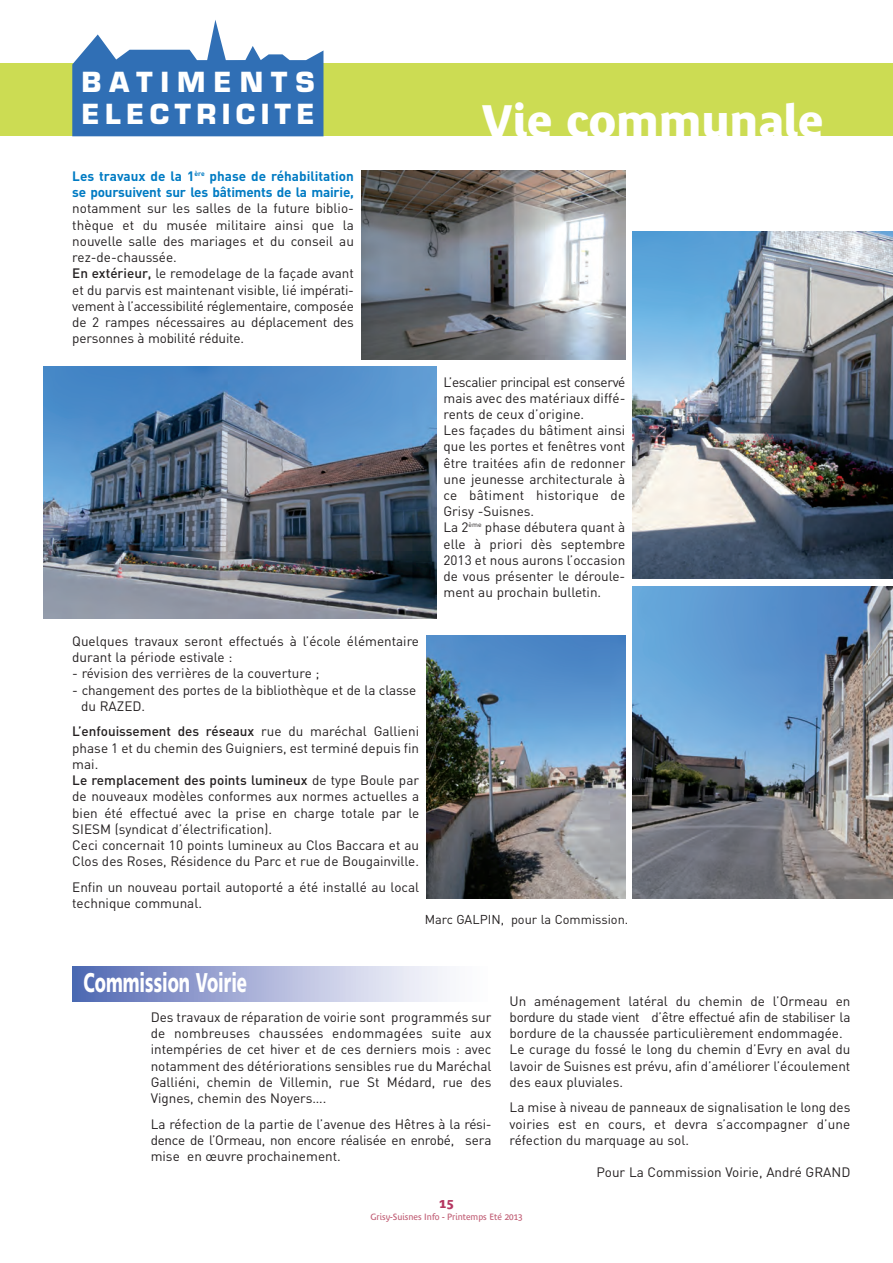
<style>
.page{position:relative;width:893px;height:1263px;background:#fff}
.page>*{position:absolute;margin:0;border:0;box-sizing:border-box;transform-origin:0 0}
.t1{font:700 45px "Bienvenue Beta";color:#fff}
.t2{font:700 27px/31.5px "Eurostile";letter-spacing:.2em;color:#fff}
.t3{font:900 27px "Frutiger";color:#fff;scale:.62 1}
.t4{font:13.5px/16.2px "DIN";color:#231f20}
.t5{font:700 13.5px/16.2px "DIN";letter-spacing:-.015em;color:#007bc3}
.t6{font:12.75px "DIN";color:#231f20}
.t7{font:700 12.75px "Bienvenue Beta";color:#b53761}
.t8{font:9px "Bienvenue Beta";color:#c15f76}
.s1{font-weight:500}
</style>
<div class="page">
<div style="left:0;top:64px;width:893px;height:72px;background:#ccdc53"></div>
<svg style="left:72px;top:20px;width:251px;height:116px"></svg>
<img style="left:72px;top:967px;width:375px;height:35px">
<img style="left:633px;top:231px;width:260px;height:347px">
<img style="left:361px;top:171px;width:264px;height:188px">
<img style="left:427px;top:636px;width:198px;height:262px">
<img style="left:43px;top:367px;width:393px;height:251px">
<img style="left:633px;top:586px;width:260px;height:312px">
<h2 class="t2" style="left:82px;top:70px;width:235px">BATIMENTS<br>ELECTRICITE</h2>
<p class="t5" style="left:72px;top:169px;width:283px">Les travaux de la 1<sup>ère</sup> phase de réhabilitation se poursuivent sur les bâtiments de la mairie,</p>
<p class="t4" style="left:72px;top:202px;width:283px">notamment sur les salles de la future biblio&shy;thèque et du musée militaire ainsi que la nouvelle salle des mariages et du conseil au rez-de-chaussée.<br><span class="s1">En extérieur,</span> le remodelage de la façade avant et du parvis est maintenant visible, lié impérati&shy;vement à l’accessibilité réglementaire, composée de 2 rampes nécessaires au déplacement des personnes à mobilité réduite.</p>
<p class="t4" style="left:72px;top:634px;width:348px">Quelques travaux seront effectués à l’école élémentaire durant la période estivale :</p>
<p class="t4" style="left:72px;top:667px;width:249px">- révision des verrières de la couverture ;</p>
<p class="t4" style="left:81px;top:683px;width:337px;text-indent:-9px">- changement des portes de la bibliothèque et de la classe du RAZED.</p>
<p class="t4" style="left:72px;top:725px;width:348px"><span class="s1">L’enfouissement des réseaux</span> rue du maréchal Gallieni phase 1 et du chemin des Guigniers, est terminé depuis fin mai.<br><span class="s1">Le remplacement des points lumineux</span> de type Boule par de nouveaux modèles conformes aux normes actuelles a bien été effectué avec la prise en charge totale par le SIESM (syndicat d’électrification).<br>Ceci concernait 10 points lumineux au Clos Baccara et au Clos des Roses, Résidence du Parc et rue de Bougainville.</p>
<p class="t4" style="left:72px;top:880px;width:348px">Enfin un nouveau portail autoporté a été installé au local technique communal.</p>
<h1 class="t1" style="left:482px;top:102px;width:343px">Vie communale</h1>
<p class="t4" style="left:443px;top:375px;width:183px">L’escalier principal est conservé mais avec des matériaux diffé&shy;rents de ceux d’origine.<br>Les façades du bâtiment ainsi que les portes et fenêtres vont être traitées afin de redonner une jeunesse architecturale à ce bâtiment historique de<br>Grisy -Suisnes.<br>La 2<sup>ème</sup> phase débutera quant à elle à priori dès septembre<br>2013 et nous aurons l’occasion de vous présenter le déroule&shy;ment au prochain bulletin.</p>
<p class="t6" style="left:425px;top:915px;width:205px">Marc GALPIN, pour la Commission.</p>
<h2 class="t3" style="left:84px;top:972px;width:266px">Commission Voirie</h2>
<p class="t4" style="left:151px;top:1011px;width:342px;text-align:justify">Des travaux de réparation de voirie sont programmés sur de nombreuses chaussées endommagées suite aux intempéries de cet hiver et de ces derniers mois : avec notamment des détériorations sensibles rue du Maréchal Galliéni, chemin de Villemin, rue St Médard, rue des Vignes, chemin des Noyers….</p>
<p class="t4" style="left:151px;top:1117px;width:342px;text-align:justify">La réfection de la partie de l’avenue des Hêtres à la rési&shy;dence de l’Ormeau, non encore réalisée en enrobé, sera mise en œuvre prochainement.</p>
<p class="t4" style="left:510px;top:994px;width:342px">Un aménagement latéral du chemin de l’Ormeau en bordure du stade vient d’être effectué afin de stabiliser la bordure de la chaussée particulièrement endommagée.<br>Le curage du fossé le long du chemin d’Evry en aval du lavoir de Suisnes est prévu, afin d’améliorer l’écoulement des eaux pluviales.</p>
<p class="t4" style="left:510px;top:1101px;width:342px;text-align:justify">La mise à niveau de panneaux de signalisation le long des voiries est en cours, et devra s’accompagner d’une réfection du marquage au sol.</p>
<p class="t4" style="left:596px;top:1166px;width:255px">Pour La Commission Voirie, André GRAND</p>
<p class="t7" style="left:439px;top:1198px;width:16px">15</p>
<p class="t8" style="left:370px;top:1213px;width:154px">Grisy-Suisnes Info - Printemps Eté 2013</p>
</div>
